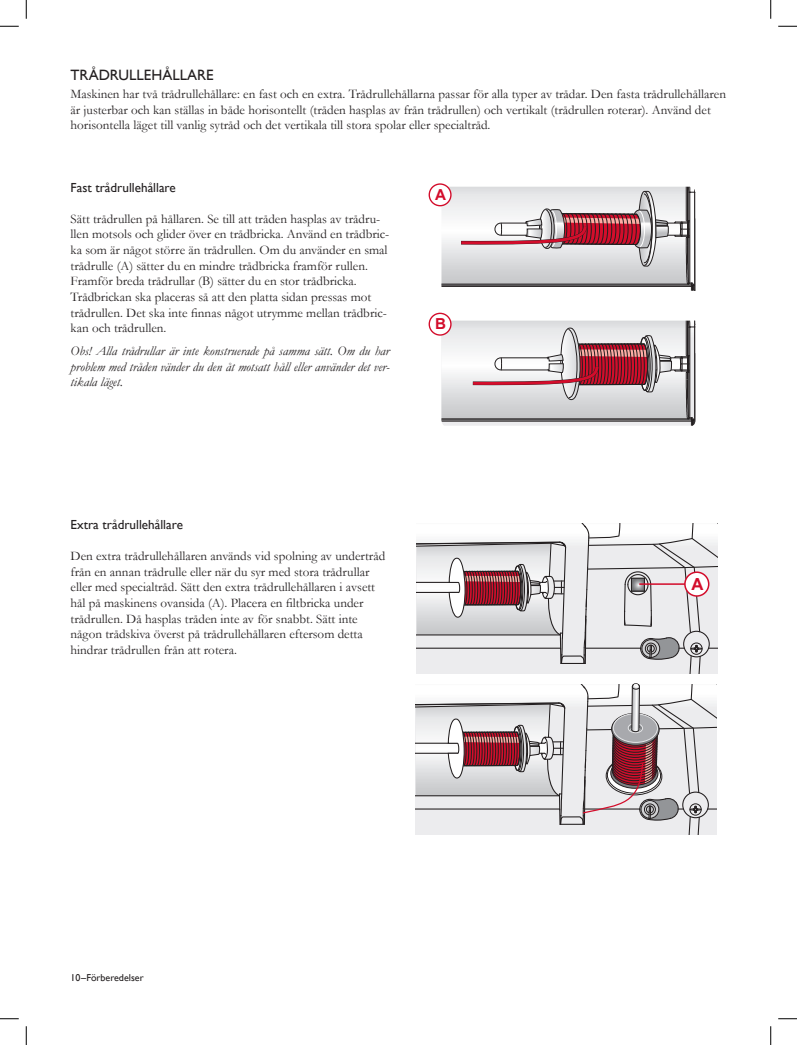
<style>
.page{position:relative;width:797px;height:1045px;background:#fff}
.page>*{position:absolute;margin:0;border:0;box-sizing:border-box;transform-origin:0 0}
.t1{font:700 16.62px "Arial";color:#d30d2b}
.t2{font:700 15.12px "Arial";color:#d30d2b}
.Headline_1_-_HV{font:15px "Gill Sans WGL";color:#231f20}
.Body_-_HV{font:13.12px/15.6px "Garamond";color:#231f20}
.Note_-_HV{font:italic 13.12px/15.6px "Garamond";color:#231f20;text-align:justify}
.Body_-_HV-2{font:13.12px "Gill Sans WGL";color:#231f20}
.t3{font:10px "Gill Sans WGL";color:#231f20}
</style>
<div class="page">
<svg style="left:441px;top:187px;width:255px;height:104px"></svg>
<svg style="left:441px;top:321px;width:255px;height:105px"></svg>
<svg style="left:429px;top:184px;width:22px;height:22px"></svg>
<div style="left:428px;top:183px;width:23px;height:23px;border:1px solid #d30d2b;border-radius:50%"></div>
<div style="left:429px;top:313px;width:22px;height:22px;background:#fff;border-radius:50%"></div>
<div style="left:428px;top:313px;width:23px;height:23px;border:1px solid #d30d2b;border-radius:50%"></div>
<svg style="left:415px;top:523px;width:302px;height:312px"></svg>
<hr style="left:639px;top:583px;width:67px;height:2px;background:#d30d2b">
<div style="left:685px;top:572px;width:23px;height:24px;background:#fff;border-radius:50%"></div>
<div style="left:684px;top:571px;width:25px;height:26px;border:2px solid #d30d2b;border-radius:50%"></div>
<svg style="left:0;top:25px;width:19px;height:2px"></svg>
<svg style="left:778px;top:25px;width:19px;height:2px"></svg>
<svg style="left:0;top:1018px;width:19px;height:1px"></svg>
<svg style="left:778px;top:1018px;width:19px;height:1px"></svg>
<svg style="left:25px;top:0;width:2px;height:19px"></svg>
<svg style="left:25px;top:1026px;width:2px;height:19px"></svg>
<svg style="left:770px;top:0;width:1px;height:19px"></svg>
<svg style="left:770px;top:1026px;width:1px;height:19px"></svg>
<p class="Headline_1_-_HV" style="left:71px;top:65px;width:145px">TRÅDRULLEHÅLLARE</p>
<p class="Body_-_HV" style="left:71px;top:86px;width:657px">Maskinen har två trådrullehållare: en fast och en extra. Trådrullehållarna passar för alla typer av trådar. Den fasta trådrullehållaren är justerbar och kan ställas in både horisontellt (tråden hasplas av från trådrullen) och vertikalt (trådrullen roterar). Använd det horisontella läget till vanlig sytråd och det vertikala till stora spolar eller specialtråd.</p>
<p class="Body_-_HV-2" style="left:71px;top:178px;width:107px">Fast trådrullehållare</p>
<p class="Body_-_HV" style="left:71px;top:210px;width:320px">Sätt trådrullen på hållaren. Se till att tråden hasplas av trådru&shy;llen motsols och glider över en trådbricka. Använd en trådbric&shy;ka som är något större än trådrullen. Om du använder en smal trådrulle (A) sätter du en mindre trådbricka framför rullen.<br>Framför breda trådrullar (B) sätter du en stor trådbricka.<br>Trådbrickan ska placeras så att den platta sidan pressas mot trådrullen. Det ska inte finnas något utrymme mellan trådbric&shy;kan och trådrullen.</p>
<p class="Note_-_HV" style="left:71px;top:343px;width:321px">Obs! Alla trådrullar är inte konstruerade på samma sätt. Om du har problem med tråden vänder du den åt motsatt håll eller använder det ver&shy;tikala läget.</p>
<p class="t2" style="left:435px;top:184px;width:12px">A</p>
<p class="t2" style="left:435px;top:313px;width:12px">B</p>
<p class="Body_-_HV-2" style="left:71px;top:515px;width:114px">Extra trådrullehållare</p>
<p class="Body_-_HV" style="left:71px;top:548px;width:316px">Den extra trådrullehållaren används vid spolning av undertråd från en annan trådrulle eller när du syr med stora trådrullar eller med specialtråd. Sätt den extra trådrullehållaren i avsett hål på maskinens ovansida (A). Placera en filtbricka under trådrullen. Då hasplas tråden inte av för snabbt. Sätt inte någon trådskiva överst på trådrullehållaren eftersom detta hindrar trådrullen från att rotera.</p>
<p class="t3" style="left:71px;top:971px;width:75px">10–Förberedelser</p>
<p class="t1" style="left:691px;top:572px;width:14px">A</p>
</div>
